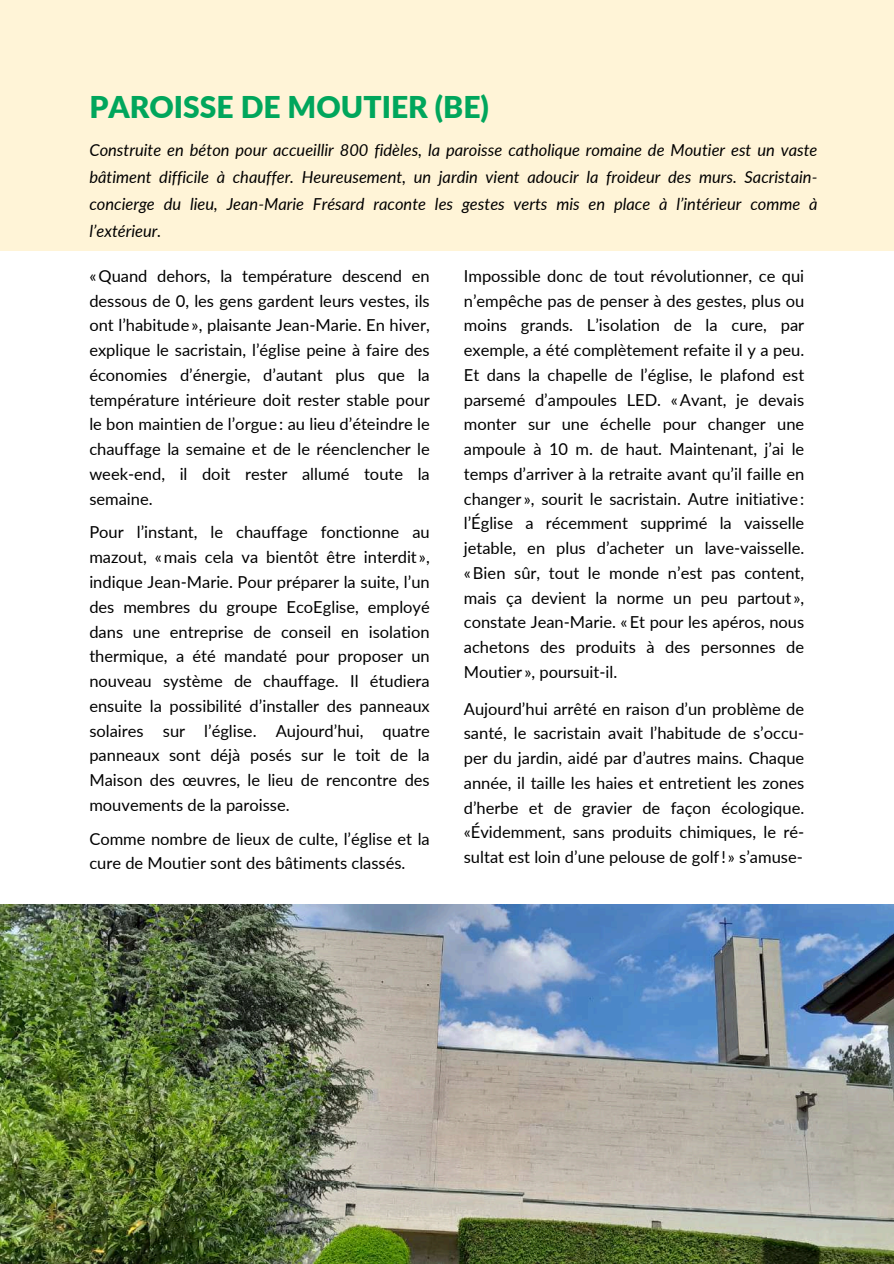
<style>
.page{position:relative;width:894px;height:1264px;background:#fff}
.page>*{position:absolute;margin:0;border:0;box-sizing:border-box;transform-origin:0 0}
.t1{font:900 30px "Lato";color:#00a65c}
.t2{font:16.5px/24.8px "Lato";color:#000;text-align:justify}
.t3{font:italic 16.5px/27px "Lato";color:#000;text-align:justify}
</style>
<div class="page">
<div style="left:0;top:0;width:893px;height:250px;background:#fff4d7"></div>
<img style="left:0;top:904px;width:893px;height:359px">
<h1 class="t1" style="left:89px;top:88px;width:401px">PAROISSE DE MOUTIER (BE)</h1>
<p class="t3" style="left:89px;top:136px;width:729px">Construite en béton pour accueillir 800 fidèles, la paroisse catholique romaine de Moutier est un vaste bâtiment difficile à chauffer. Heureusement, un jardin vient adoucir la froideur des murs. Sacristain&shy;concierge du lieu, Jean-Marie Frésard raconte les gestes verts mis en place à l’intérieur comme à l’extérieur.</p>
<p class="t2" style="left:89px;top:263px;width:342px">«Quand dehors, la température descend en dessous de 0, les gens gardent leurs vestes, ils ont l’habitude», plaisante Jean-Marie. En hiver, explique le sacristain, l’église peine à faire des économies d’énergie, d’autant plus que la température intérieure doit rester stable pour le bon maintien de l’orgue: au lieu d’éteindre le chauffage la semaine et de le réenclencher le week-end, il doit rester allumé toute la semaine.</p>
<p class="t2" style="left:89px;top:519px;width:342px">Pour l’instant, le chauffage fonctionne au mazout, «mais cela va bientôt être interdit », indique Jean-Marie. Pour préparer la suite, l’un des membres du groupe EcoEglise, employé dans une entreprise de conseil en isolation thermique, a été mandaté pour proposer un nouveau système de chauffage. Il étudiera ensuite la possibilité d’installer des panneaux solaires sur l’église. Aujourd’hui, quatre panneaux sont déjà posés sur le toit de la Maison des œuvres, le lieu de rencontre des mouvements de la paroisse.</p>
<p class="t2" style="left:89px;top:826px;width:342px">Comme nombre de lieux de culte, l’église et la cure de Moutier sont des bâtiments classés.</p>
<p class="t2" style="left:463px;top:263px;width:342px">Impossible donc de tout révolutionner, ce qui n’empêche pas de penser à des gestes, plus ou moins grands. L’isolation de la cure, par exemple, a été complètement refaite il y a peu.<br>Et dans la chapelle de l’église, le plafond est parsemé d’ampoules LED. «Avant, je devais monter sur une échelle pour changer une ampoule à 10 m. de haut. Maintenant, j’ai le temps d’arriver à la retraite avant qu’il faille en changer », sourit le sacristain. Autre initiative: l’Église a récemment supprimé la vaisselle jetable, en plus d’acheter un lave-vaisselle. «Bien sûr, tout le monde n’est pas content, mais ça devient la norme un peu partout », constate Jean-Marie. «Et pour les apéros, nous achetons des produits à des personnes de Moutier », poursuit-il.</p>
<p class="t2" style="left:463px;top:696px;width:342px">Aujourd’hui arrêté en raison d’un problème de santé, le sacristain avait l’habitude de s’occu&shy;per du jardin, aidé par d’autres mains. Chaque année, il taille les haies et entretient les zones d’herbe et de gravier de façon écologique. «Évidemment, sans produits chimiques, le ré&shy;sultat est loin d’une pelouse de golf! » s’amuse-</p>
</div>
